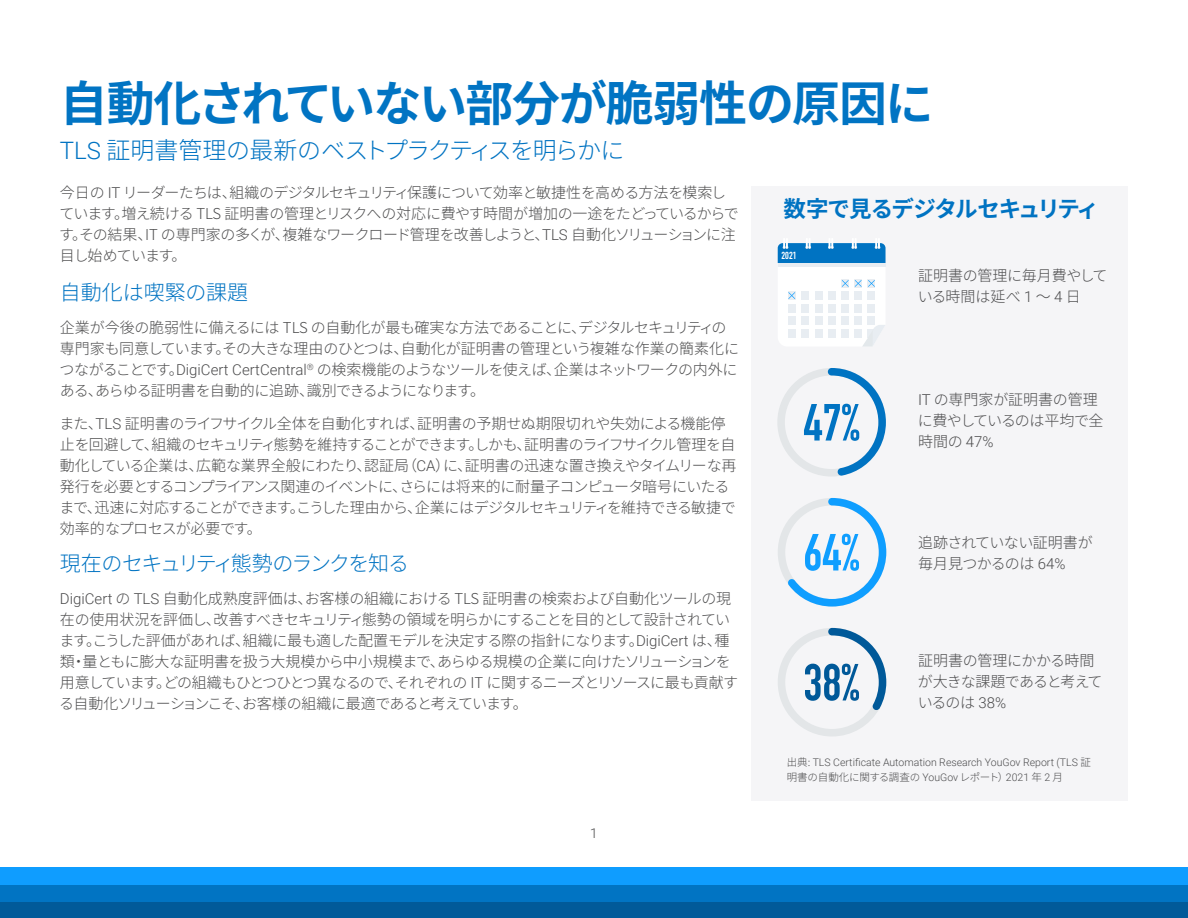
<style>
.page{position:relative;width:1188px;height:918px;background:#fff}
.page>*{position:absolute;margin:0;border:0;box-sizing:border-box;transform-origin:0 0}
.t1{font:700 48px "Source Han Sans JP";letter-spacing:-.03em;color:#0174c3}
.t2{font:300 24px "Source Han Sans JP";letter-spacing:-.045em;color:#0073c2}
.t3{font:700 22.5px "Source Han Sans JP";letter-spacing:-.065em;color:#0073c2}
.t4{font:300 21px "Source Han Sans JP";letter-spacing:-.085em;color:#0073c2}
.t5{font:300 21px "Source Han Sans JP";color:#0073c2}
.t6{font:300 15px/21px "Source Han Sans JP";letter-spacing:-.035em;color:#4c4c4d}
.t7{font:300 15px/21px "Source Han Sans JP";letter-spacing:-.005em;color:#4c4c4d}
.t8{font:300 13.5px "Roboto";color:#4c4c4d}
.t9{font:300 10.5px "Roboto";color:#4c4c4d}
.t10{font:300 10.5px "Source Han Sans JP";letter-spacing:-.02em;color:#4c4c4d}
.t11{font:700 10.2px "DIN Condensed";color:#fff}
.s1{font-family:"Roboto"}
.s2{font-family:"Source Han Sans JP"}
</style>
<div class="page">
<div style="left:0;top:868px;width:1188px;height:17px;background:#0f9dff"></div>
<div style="left:0;top:885px;width:1188px;height:17px;background:#0174c3"></div>
<div style="left:0;top:902px;width:1188px;height:16px;background:#015a99"></div>
<div style="left:752px;top:186px;width:376px;height:615px;background:#f5f5f7"></div>
<svg style="left:778px;top:243px;width:108px;height:103px"></svg>
<svg style="left:777px;top:368px;width:109px;height:108px"></svg>
<svg style="left:778px;top:498px;width:108px;height:109px"></svg>
<svg style="left:778px;top:628px;width:108px;height:108px"></svg>
<h1 class="t1" style="left:60px;top:76px;width:875px">自動化されていない部分が脆弱性の原因に</h1>
<h2 class="t2" style="left:60px;top:136px;width:566px"><span class="s1">TLS</span> 証明書管理の最新のベストプラクティスを明らかに</h2>
<p class="t6" style="left:59px;top:182px;width:681px">今日の <span class="s1">IT</span> リーダーたちは、組織のデジタルセキュリティ保護について効率と敏捷性を高める方法を模索しています。増え続ける TLS 証明書の管理とリスクへの対応に費やす時間が増加の一途をたどっているからです。その結果、IT の専門家の多くが、複雑なワークロード管理を改善しようと、<span class="s1">TLS</span> 自動化ソリューションに注目し始めています。</p>
<h3 class="t5" style="left:60px;top:280px;width:190px">自動化は喫緊の課題</h3>
<p class="t6" style="left:60px;top:317px;width:681px">企業が今後の脆弱性に備えるには TLS の自動化が最も確実な方法であることに、デジタルセキュリティの専門家も同意しています。その大きな理由のひとつは、自動化が証明書の管理という複雑な作業の簡素化につながることです。<span class="s1">DigiCert CertCentral</span><sup>®</sup> の検索機能のようなツールを使えば、企業はネットワークの内外にある、あらゆる証明書を自動的に追跡、識別できるようになります。</p>
<p class="t6" style="left:60px;top:413px;width:678px">また、<span class="s1">TLS</span> 証明書のライフサイクル全体を自動化すれば、証明書の予期せぬ期限切れや失効による機能停止を回避して、組織のセキュリティ態勢を維持することができます。しかも、証明書のライフサイクル管理を自動化している企業は、広範な業界全般にわたり、認証局（<span class="s1">CA</span>）に、証明書の迅速な置き換えやタイムリーな再発行を必要とするコンプライアンス関連のイベントに、さらには将来的に耐量子コンピュータ暗号にいたるまで、迅速に対応することができます。こうした理由から、企業にはデジタルセキュリティを維持できる敏捷で効率的なプロセスが必要です。</p>
<h3 class="t4" style="left:60px;top:551px;width:351px">現在のセキュリティ態勢のランクを知る</h3>
<p class="t6" style="left:59px;top:588px;width:680px"><span class="s1">DigiCert</span> の <span class="s1">TLS</span> 自動化成熟度評価は、お客様の組織における TLS 証明書の検索および自動化ツールの現在の使用状況を評価し、改善すべきセキュリティ態勢の領域を明らかにすることを目的として設計されています。こうした評価があれば、組織に最も適した配置モデルを決定する際の指針になります。<span class="s1">DigiCert</span> は、種類・量ともに膨大な証明書を扱う大規模から中小規模まで、あらゆる規模の企業に向けたソリューションを用意しています。どの組織もひとつひとつ異なるので、それぞれの IT に関するニーズとリソースに最も貢献する自動化ソリューションこそ、お客様の組織に最適であると考えています。</p>
<p class="t8" style="left:590px;top:824px;width:9px">1</p>
<h3 class="t3" style="left:784px;top:197px;width:317px">数字で見るデジタルセキュリティ</h3>
<p class="t11" style="left:781px;top:249px;width:17px">2021</p>
<p class="t7" style="left:918px;top:265px;width:191px">証明書の管理に毎月費やしている時間は延べ <span class="s1">1</span> ～ <span class="s1">4</span> 日</p>
<p class="t6" style="left:918px;top:390px;width:187px"><span class="s1">IT</span> の専門家が証明書の管理に費やしているのは平均で全時間の <span class="s1">47%</span></p>
<p class="t6" style="left:918px;top:532px;width:176px">追跡されていない証明書が毎月見つかるのは <span class="s1">64%</span></p>
<p class="t6" style="left:918px;top:651px;width:186px">証明書の管理にかかる時間が大きな課題であると考えているのは <span class="s1">38%</span></p>
<p class="t9" style="left:787px;top:755px;width:306px"><span class="s2">出典:</span> TLS Certificate Automation Research YouGov Report (TLS <span class="s2">証</span></p>
<p class="t10" style="left:787px;top:771px;width:278px">明書の自動化に関する調査の <span class="s1">YouGov</span> レポート）<span class="s1">2021</span> 年 <span class="s1">2</span> 月</p>
</div>
